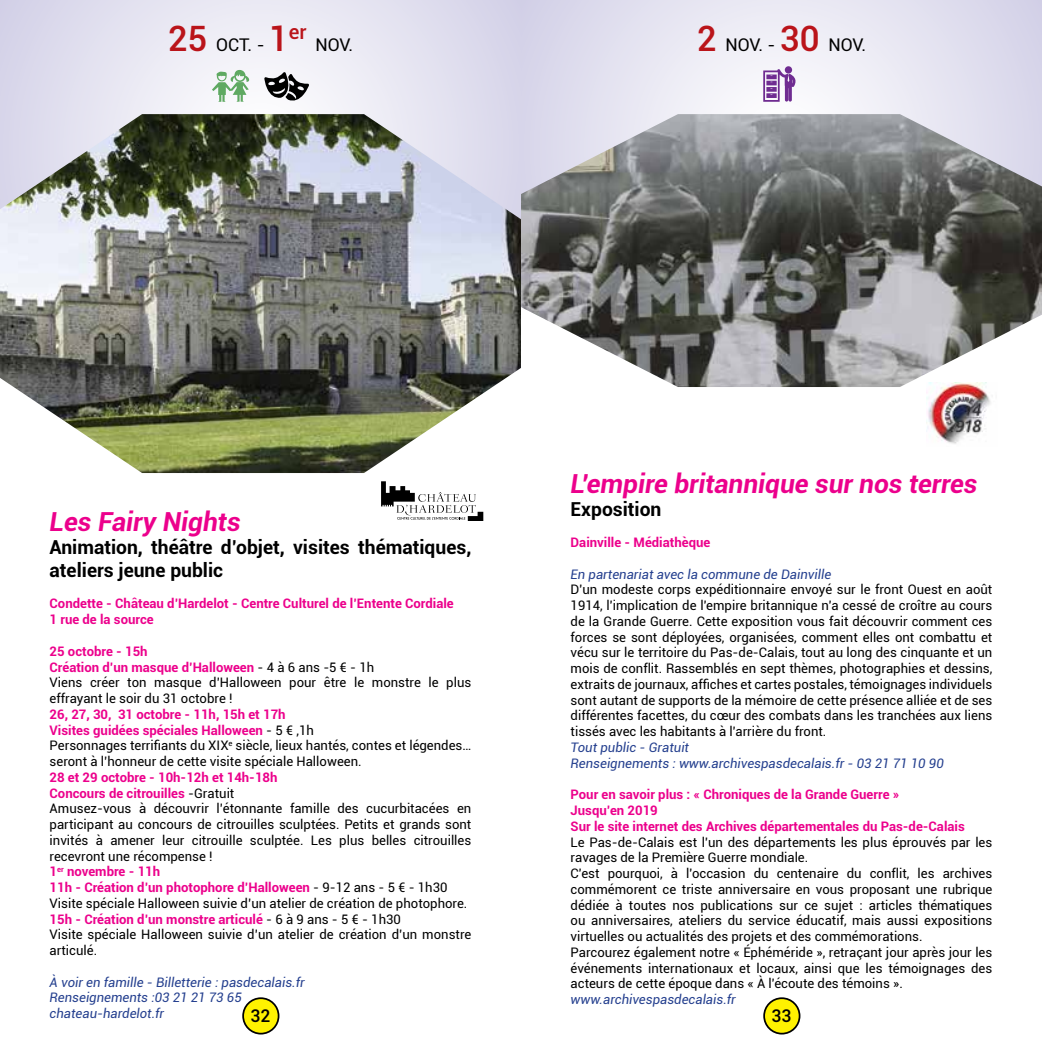
<style>
.page{position:relative;width:1042px;height:1042px;background:#fff}
.page>*{position:absolute;margin:0;border:0;box-sizing:border-box;transform-origin:0 0}
.t1{font:italic 700 26.25px "Roboto";color:#ec008c}
.t2{font:700 19.25px/23.1px "Roboto";color:#000}
.t3{font:17.5px "Roboto";color:#000}
.t4{font:500 17.5px "Roboto";color:#000}
.t5{font:13.12px/15.8px "Roboto";color:#000}
.t6{font:italic 13.12px/15.8px "Roboto";color:#25408f}
.t7{font:700 13.12px/15.8px "Roboto";color:#ec008c}
.s1{font-weight:500;font-size:35px;color:#ba141a}
.s2{font-weight:700;color:#ec008c}
</style>
<div class="page">
<svg style="left:0;top:0;width:521px;height:114px;fill:#e7e5f2"></svg>
<div style="left:243px;top:998px;width:36px;height:35px;background:#fff200;border-radius:50%"></div>
<div style="left:242px;top:997px;width:37px;height:37px;border:2px solid #000;border-radius:50%"></div>
<svg style="left:521px;top:0;width:521px;height:114px;fill:#e7e6f2"></svg>
<div style="left:764px;top:998px;width:35px;height:35px;background:#fff200;border-radius:50%"></div>
<div style="left:763px;top:997px;width:37px;height:37px;border:2px solid #000;border-radius:50%"></div>
<img style="left:521px;top:114px;width:521px;height:273px">
<svg style="left:264px;top:72px;width:45px;height:30px"></svg>
<svg style="left:212px;top:70px;width:39px;height:32px"></svg>
<svg style="left:381px;top:481px;width:102px;height:40px"></svg>
<div style="left:785px;top:66px;width:7px;height:8px;background:#6f2c91;border-radius:50%"></div>
<svg style="left:763px;top:69px;width:35px;height:33px"></svg>
<img style="left:926px;top:382px;width:71px;height:62px">
<img style="left:0;top:114px;width:521px;height:359px">
<h3 class="t3" style="left:168px;top:33px;width:140px"><span class="s1">25</span> oct. - <span class="s1">1</span><sup>er</sup></h3>
<h3 class="t3" style="left:315px;top:33px;width:13px">nov</h3>
<h3 class="t3" style="left:348px;top:33px;width:6px">.</h3>
<h3 class="t3" style="left:697px;top:33px;width:41px"><span class="s1">2</span> nov</h3>
<h3 class="t3" style="left:758px;top:33px;width:82px">. - <span class="s1">30</span> nov</h3>
<h3 class="t3" style="left:861px;top:33px;width:6px">.</h3>
<h1 class="t1" style="left:50px;top:503px;width:192px">Les Fairy Nights</h1>
<h2 class="t2" style="left:50px;top:535px;width:423px">Animation, théâtre d’objet, visites thématiques, ateliers jeune public</h2>
<p class="t7" style="left:50px;top:595px;width:406px">Condette - Château d’Hardelot - Centre Culturel de l’Entente Cordiale<br>1 rue de la source</p>
<p class="t5" style="left:50px;top:643px;width:423px"><span class="s2">25 octobre - 15h<br>Création d’un masque d’Halloween</span> - 4 à 6 ans -5 € - 1h<br>Viens créer ton masque d’Halloween pour être le monstre le plus effrayant le soir du 31 octobre !</p>
<p class="t5" style="left:50px;top:706px;width:423px"><span class="s2">26, 27, 30, 31 octobre - 11h, 15h et 17h<br>Visites guidées spéciales Halloween</span> - 5 € ,1h<br>Personnages terrifiants du XIX<sup>e</sup> siècle, lieux hantés, contes et légendes… seront à l’honneur de cette visite spéciale Halloween.</p>
<p class="t5" style="left:50px;top:769px;width:423px"><span class="s2">28 et 29 octobre - 10h-12h et 14h-18h<br>Concours de citrouilles</span> -Gratuit<br>Amusez-vous à découvrir l’étonnante famille des cucurbitacées en participant au concours de citrouilles sculptées. Petits et grands sont invités à amener leur citrouille sculptée. Les plus belles citrouilles recevront une récompense !<br><span class="s2">1</span><sup>er</sup> <span class="s2">novembre - 11h<br>11h - Création d’un photophore d’Halloween</span> - 9-12 ans - 5 € - 1h30<br>Visite spéciale Halloween suivie d’un atelier de création de photophore.<br><span class="s2">15h - Création d’un monstre articulé</span> - 6 à 9 ans - 5 € - 1h30<br>Visite spéciale Halloween suivie d’un atelier de création d’un monstre articulé.</p>
<p class="t6" style="left:50px;top:973px;width:257px">À voir en famille - Billetterie : pasdecalais.fr<br>Renseignements :03 21 21 73 65 chateau-hardelot.fr</p>
<h3 class="t4" style="left:250px;top:1003px;width:21px">32</h3>
<h1 class="t1" style="left:570px;top:465px;width:408px">L'empire britannique sur nos terres</h1>
<h2 class="t2" style="left:570px;top:496px;width:92px">Exposition</h2>
<p class="t7" style="left:570px;top:534px;width:141px">Dainville - Médiathèque</p>
<p class="t6" style="left:570px;top:566px;width:262px">En partenariat avec la commune de Dainville</p>
<p class="t5" style="left:570px;top:581px;width:423px;text-align:justify">D'un modeste corps expéditionnaire envoyé sur le front Ouest en août 1914, l'implication de l'empire britannique n'a cessé de croître au cours de la Grande Guerre. Cette exposition vous fait découvrir comment ces forces se sont déployées, organisées, comment elles ont combattu et vécu sur le territoire du Pas-de-Calais, tout au long des cinquante et un mois de conflit. Rassemblés en sept thèmes, photographies et dessins, extraits de journaux, affiches et cartes postales, témoignages individuels sont autant de supports de la mémoire de cette présence alliée et de ses différentes facettes, du cœur des combats dans les tranchées aux liens tissés avec les habitants à l'arrière du front.</p>
<p class="t6" style="left:570px;top:739px;width:375px">Tout public - Gratuit<br>Renseignements : www.archivespasdecalais.fr - 03 21 71 10 90</p>
<p class="t7" style="left:570px;top:786px;width:396px">Pour en savoir plus : « Chroniques de la Grande Guerre »<br>Jusqu’en 2019<br>Sur le site internet des Archives départementales du Pas-de-Calais</p>
<p class="t5" style="left:570px;top:833px;width:423px">Le Pas-de-Calais est l'un des départements les plus éprouvés par les ravages de la Première Guerre mondiale.<br>C'est pourquoi, à l'occasion du centenaire du conflit, les archives commémorent ce triste anniversaire en vous proposant une rubrique dédiée à toutes nos publications sur ce sujet : articles thématiques ou anniversaires, ateliers du service éducatif, mais aussi expositions virtuelles ou actualités des projets et des commémorations.<br>Parcourez également notre « Éphéméride », retraçant jour après jour les événements internationaux et locaux, ainsi que les témoignages des acteurs de cette époque dans « À l'écoute des témoins ».</p>
<p class="t6" style="left:570px;top:991px;width:167px">www.archivespasdecalais.fr</p>
<h3 class="t4" style="left:771px;top:1003px;width:21px">33</h3>
</div>
